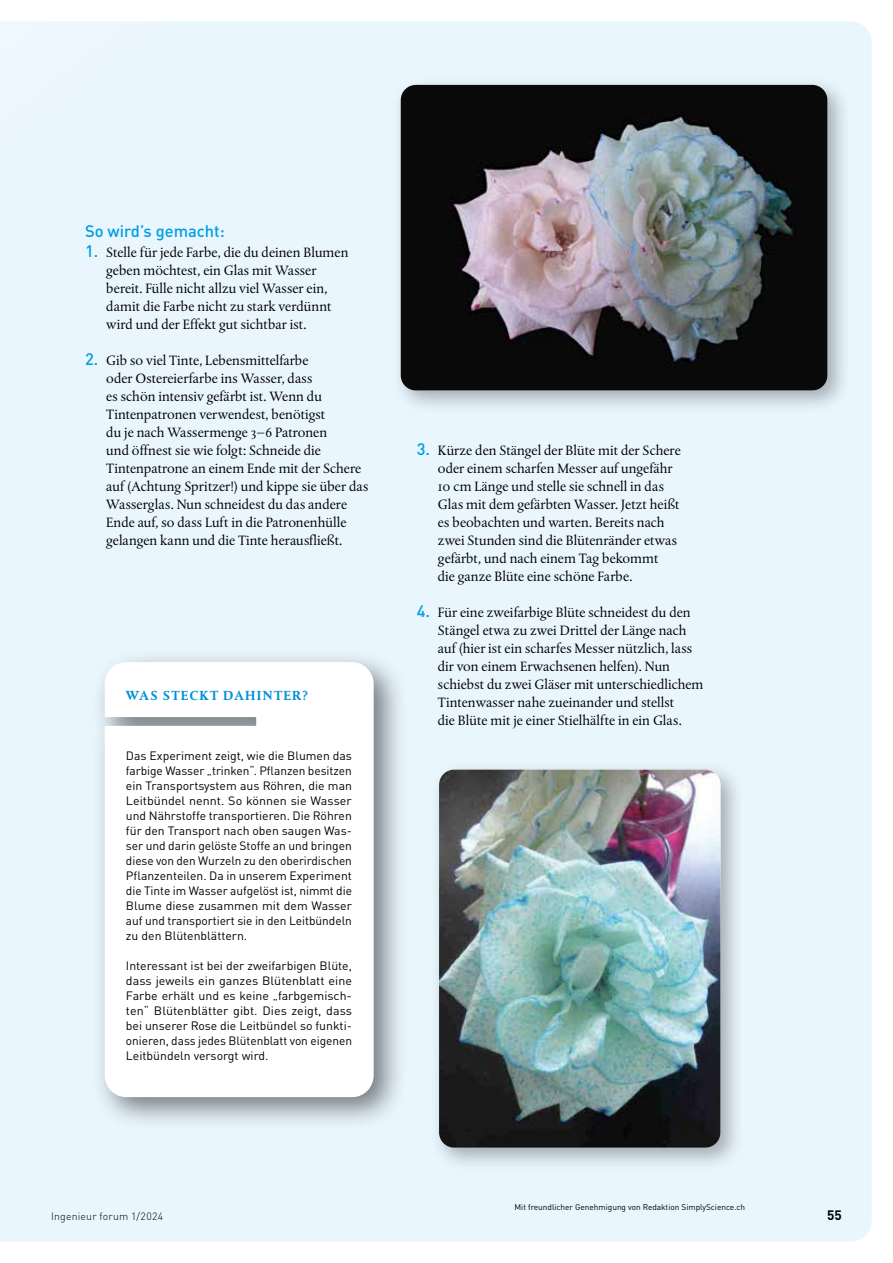
<style>
.page{position:relative;width:893px;height:1263px;background:#fff}
.page>*{position:absolute;margin:0;border:0;box-sizing:border-box;transform-origin:0 0}
.t1{font:500 16.5px "DINOT";color:#009ee3}
.t2{font:14.25px/18px "DTL Albertina ST";color:#000}
.t3{font:700 13.5px "DTL Albertina T";letter-spacing:.08em;color:#0090d6}
.t4{font:700 13.5px "DINOT";color:#000}
.t5{font:12px/15px "DINOT";letter-spacing:-.005em;color:#000;text-align:justify}
.t6{font:300 10.5px "DINOT";letter-spacing:.02em;color:#000}
.t7{font:8.25px "DINOT";color:#000}
.s1{font-family:"DINOT";font-weight:500;font-size:16.5px;color:#009ee3}
</style>
<div class="page">
<div style="left:0;top:21px;width:872px;height:1221px;background:#eaf6fe"></div>
<div style="left:91px;top:649px;width:317px;height:483px;background:#000;opacity:.5"></div>
<svg style="left:105px;top:662px;width:269px;height:435px"></svg>
<div style="left:391px;top:76px;width:460px;height:339px;background:#000;opacity:.3"></div>
<img style="left:401px;top:85px;width:426px;height:305px">
<div style="left:430px;top:760px;width:315px;height:412px;background:#000;opacity:.3"></div>
<img style="left:439px;top:770px;width:281px;height:378px">
<p class="t1" style="left:85px;top:221px;width:141px">So wird’s gemacht:</p>
<p class="t2" style="left:106px;top:243px;width:244px;text-indent:-21px"><span class="s1">1.</span> Stelle für jede Farbe, die du deinen Blumen geben möchtest, ein Glas mit Wasser bereit. Fülle nicht allzu viel Wasser ein, damit die Farbe nicht zu stark verdünnt wird und der Effekt gut sichtbar ist.</p>
<p class="t2" style="left:106px;top:351px;width:264px;text-indent:-21px"><span class="s1">2.</span> Gib so viel Tinte, Lebensmittelfarbe<br>oder Ostereierfarbe ins Wasser, dass<br>es schön intensiv gefärbt ist. Wenn du Tintenpatronen verwendest, benötigst<br>du je nach Wassermenge 3–6 Patronen<br>und öffnest sie wie folgt: Schneide die Tintenpatrone an einem Ende mit der Schere auf (Achtung Spritzer!) und kippe sie über das Wasserglas. Nun schneidest du das andere Ende auf, so dass Luft in die Patronenhülle gelangen kann und die Tinte herausfließt.</p>
<p class="t3" style="left:126px;top:686px;width:183px">WAS STECKT DAHINTER?</p>
<p class="t5" style="left:126px;top:748px;width:228px">Das Experiment zeigt, wie die Blumen das farbige Wasser „trinken“. Pflanzen besitzen ein Transportsystem aus Röhren, die man Leitbündel nennt. So können sie Wasser und Nährstoffe transportieren. Die Röhren für den Transport nach oben saugen Was&shy;ser und darin gelöste Stoffe an und bringen diese von den Wurzeln zu den oberirdischen Pflanzenteilen. Da in unserem Experiment die Tinte im Wasser aufgelöst ist, nimmt die Blume diese zusammen mit dem Wasser auf und transportiert sie in den Leitbündeln zu den Blütenblättern.</p>
<p class="t5" style="left:126px;top:958px;width:228px">Interessant ist bei der zweifarbigen Blüte, dass jeweils ein ganzes Blütenblatt eine Farbe erhält und es keine „farbgemisch&shy;ten“ Blütenblätter gibt. Dies zeigt, dass bei unserer Rose die Leitbündel so funkti&shy;onieren, dass jedes Blütenblatt von eigenen Leitbündeln versorgt wird.</p>
<p class="t2" style="left:438px;top:441px;width:244px;text-indent:-21px"><span class="s1">3.</span> Kürze den Stängel der Blüte mit der Schere oder einem scharfen Messer auf ungefähr 10 cm Länge und stelle sie schnell in das Glas mit dem gefärbten Wasser. Jetzt heißt es beobachten und warten. Bereits nach zwei Stunden sind die Blütenränder etwas gefärbt, und nach einem Tag bekommt<br>die ganze Blüte eine schöne Farbe.</p>
<p class="t2" style="left:438px;top:603px;width:267px;text-indent:-21px"><span class="s1">4.</span> Für eine zweifarbige Blüte schneidest du den Stängel etwa zu zwei Drittel der Länge nach auf (hier ist ein scharfes Messer nützlich, lass dir von einem Erwachsenen helfen). Nun schiebst du zwei Gläser mit unterschiedlichem Tintenwasser nahe zueinander und stellst<br>die Blüte mit je einer Stielhälfte in ein Glas.</p>
<p class="t6" style="left:51px;top:1210px;width:114px">Ingenieur forum 1/2024</p>
<p class="t7" style="left:514px;top:1201px;width:232px">Mit freundlicher Genehmigung von Redaktion SimplyScience.ch</p>
<p class="t4" style="left:827px;top:1207px;width:16px">55</p>
</div>
